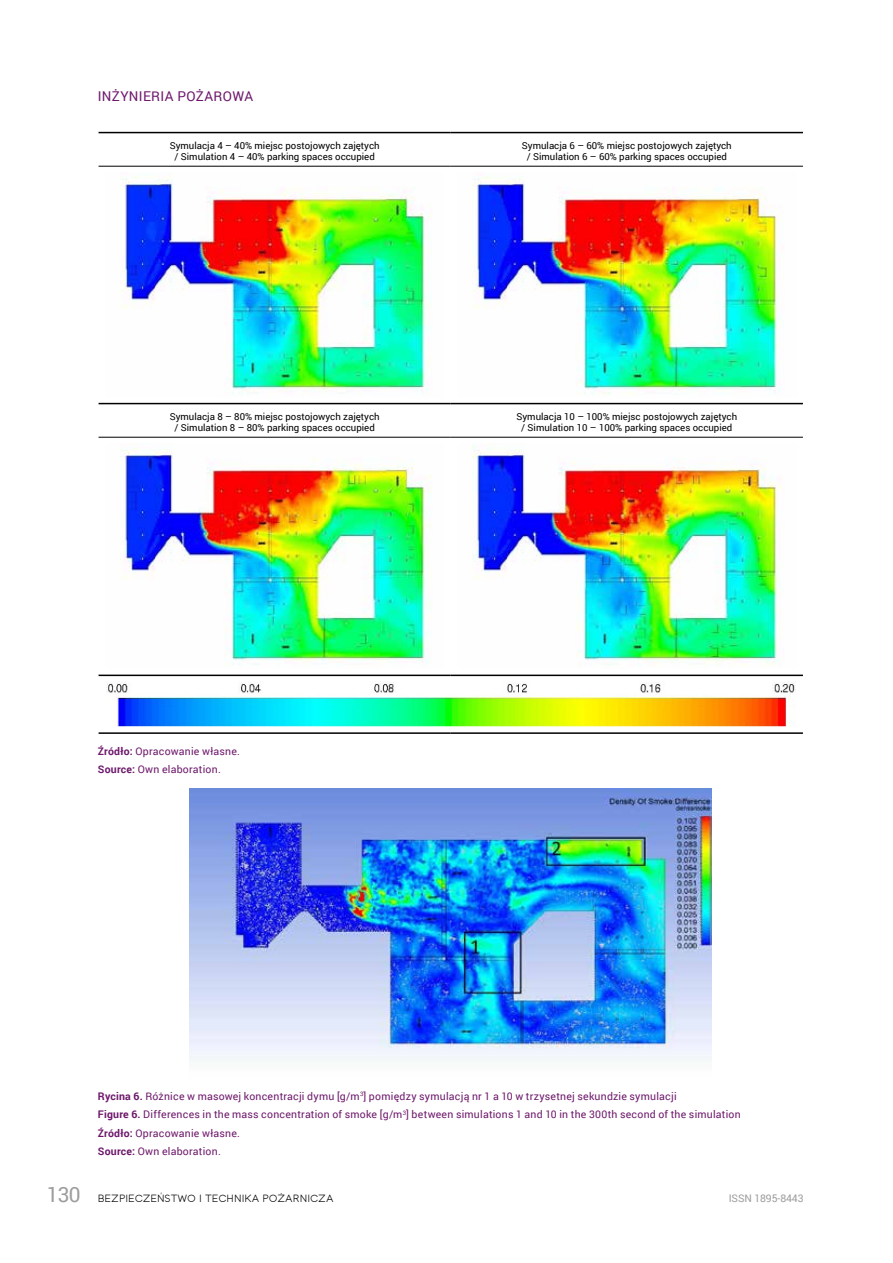
<style>
.page{position:relative;width:893px;height:1263px;background:#fff}
.page>*{position:absolute;margin:0;border:0;box-sizing:border-box;transform-origin:0 0}
.t1{font:21px "Roboto";color:#9d9d9c}
.t2{font:13.5px "Roboto";letter-spacing:.025em;color:#6d186b}
.t3{font:10.5px/18.3px "Roboto";letter-spacing:.02em;color:#6d186b}
.t4{font:10.5px "Toma Sans";color:#000}
.t5{font:10.5px "Roboto";letter-spacing:-.01em;color:#9d9d9c}
.t6{font:9.6px/11.6px "Roboto";color:#000;text-align:center}
.s1{font-weight:700}
</style>
<div class="page">
<hr style="left:99px;top:166px;width:352px;height:1px;background:#000">
<hr style="left:451px;top:166px;width:352px;height:1px;background:#000">
<hr style="left:99px;top:132px;width:352px;height:1px;background:#000">
<hr style="left:451px;top:132px;width:352px;height:1px;background:#000">
<hr style="left:99px;top:403px;width:352px;height:1px;background:#000">
<hr style="left:451px;top:403px;width:352px;height:1px;background:#000">
<hr style="left:99px;top:437px;width:352px;height:1px;background:#000">
<hr style="left:451px;top:437px;width:352px;height:1px;background:#000">
<hr style="left:99px;top:675px;width:352px;height:1px;background:#000">
<hr style="left:451px;top:675px;width:352px;height:1px;background:#000">
<hr style="left:99px;top:732px;width:352px;height:2px;background:#000">
<hr style="left:451px;top:732px;width:352px;height:2px;background:#000">
<img style="left:121px;top:176px;width:310px;height:218px">
<img style="left:472px;top:176px;width:310px;height:219px">
<img style="left:120px;top:448px;width:312px;height:217px">
<img style="left:472px;top:444px;width:312px;height:222px">
<img style="left:107px;top:683px;width:688px;height:43px">
<img style="left:190px;top:788px;width:521px;height:273px">
<h2 class="t2" style="left:98px;top:86px;width:157px">INŻYNIERIA POŻAROWA</h2>
<p class="t6" style="left:170px;top:139px;width:211px">Symulacja 4 – 40% miejsc postojowych zajętych / Simulation 4 – 40% parking spaces occupied</p>
<p class="t6" style="left:522px;top:139px;width:211px">Symulacja 6 – 60% miejsc postojowych zajętych / Simulation 6 – 60% parking spaces occupied</p>
<p class="t6" style="left:170px;top:410px;width:211px">Symulacja 8 – 80% miejsc postojowych zajętych / Simulation 8 – 80% parking spaces occupied</p>
<p class="t6" style="left:516px;top:410px;width:222px">Symulacja 10 – 100% miejsc postojowych zajętych / Simulation 10 – 100% parking spaces occupied</p>
<p class="t3" style="left:98px;top:741px;width:144px"><span class="s1">Źródło:</span> Opracowanie własne.<br><span class="s1">Source:</span> Own elaboration.</p>
<h1 class="t1" style="left:47px;top:1179px;width:35px">130</h1>
<p class="t3" style="left:98px;top:1086px;width:644px"><span class="s1">Rycina 6.</span> Różnice w masowej koncentracji dymu [g/m<sup>3</sup>] pomiędzy symulacją nr 1 a 10 w trzysetnej sekundzie symulacji<br><span class="s1">Figure 6.</span> Differences in the mass concentration of smoke [g/m<sup>3</sup>] between simulations 1 and 10 in the 300th second of the simulation <span class="s1">Źródło:</span> Opracowanie własne.<br><span class="s1">Source:</span> Own elaboration.</p>
<p class="t4" style="left:98px;top:1190px;width:237px">BEZPIECZEŃSTWO I TECHNIKA POŻARNICZA</p>
<p class="t5" style="left:729px;top:1190px;width:76px">ISSN 1895-8443</p>
</div>
